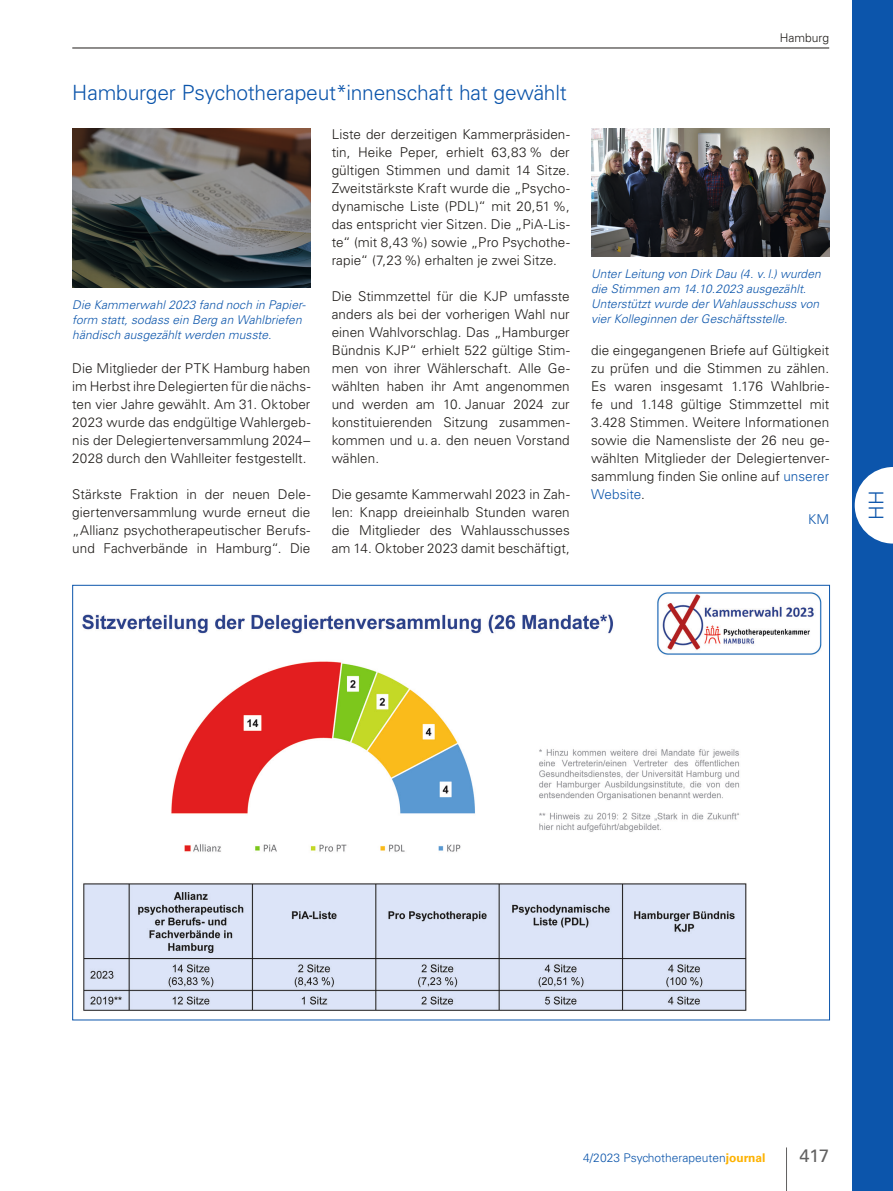
<style>
.page{position:relative;width:893px;height:1191px;background:#fff}
.page>*{position:absolute;margin:0;border:0;box-sizing:border-box;transform-origin:0 0}
.t1{font:300 21px "Univers LT Std";letter-spacing:-.01em;color:#0c55ab}
.t2{font:300 20.25px "Univers LT Std";color:#0c55ab}
.t3{font:18px "Univers LT Std";color:#626161}
.t4{font:300 13.5px/18px "Univers LT Std";letter-spacing:.005em;color:#1f1c19;text-align:justify}
.t5{font:300 13.5px "Univers LT Std";color:#0c55ab}
.t6{font:italic 300 12px/15px "Univers LT Std";letter-spacing:.01em;color:#0c55ab}
.t7{font:300 12px "Univers LT Std";color:#0c55ab}
.t8{font:300 12px "Univers LT Std";color:#1f1c19}
.s1{color:#0c55ab}
.s2{font-weight:700;color:#fdb200}
</style>
<div class="page">
<img style="left:72px;top:128px;width:238px;height:159px">
<img style="left:82px;top:592px;width:740px;height:419px">
<img style="left:591px;top:129px;width:238px;height:128px">
<hr style="left:786px;top:1147px;width:1px;height:44px;background:#626161">
<div style="left:853px;top:0;width:40px;height:1191px;background:#0c55ab"></div>
<hr style="left:72px;top:48px;width:757px;height:1px;background:#1f1c19">
<svg style="left:855px;top:467px;width:38px;height:76px"></svg>
<h1 class="t1" style="left:72px;top:80px;width:496px">Hamburger Psychotherapeut*innenschaft hat gewählt</h1>
<p class="t6" style="left:72px;top:297px;width:235px">Die Kammerwahl 2023 fand noch in Papier&shy;form statt, sodass ein Berg an Wahlbriefen händisch ausgezählt werden musste.</p>
<p class="t4" style="left:72px;top:359px;width:240px">Die Mitglieder der PTK Hamburg haben im Herbst ihre Delegierten für die nächs&shy;ten vier Jahre gewählt. Am 31. Oktober 2023 wurde das endgültige Wahlergeb&shy;nis der Delegiertenversammlung 2024– 2028 durch den Wahlleiter festgestellt.</p>
<p class="t4" style="left:72px;top:485px;width:240px">Stärkste Fraktion in der neuen Dele&shy;giertenversammlung wurde erneut die „Allianz psychotherapeutischer Berufs&shy;und Fachverbände in Hamburg“. Die</p>
<p class="t4" style="left:332px;top:125px;width:240px">Liste der derzeitigen Kammerpräsiden&shy;tin, Heike Peper, erhielt 63,83 % der gültigen Stimmen und damit 14 Sitze.<br>Zweitstärkste Kraft wurde die „Psycho&shy;dynamische Liste (PDL)“ mit 20,51 %, das entspricht vier Sitzen. Die „PiA-Lis&shy;te“ (mit 8,43 %) sowie „Pro Psychothe&shy;rapie“ (7,23 %) erhalten je zwei Sitze.</p>
<p class="t4" style="left:332px;top:287px;width:240px">Die Stimmzettel für die KJP umfasste anders als bei der vorherigen Wahl nur einen Wahlvorschlag. Das „Hamburger Bündnis KJP“ erhielt 522 gültige Stim&shy;men von ihrer Wählerschaft. Alle Ge&shy;wählten haben ihr Amt angenommen und werden am 10. Januar 2024 zur konstituierenden Sitzung zusammen&shy;kommen und u. a. den neuen Vorstand wählen.</p>
<p class="t4" style="left:332px;top:485px;width:240px">Die gesamte Kammerwahl 2023 in Zah&shy;len: Knapp dreieinhalb Stunden waren die Mitglieder des Wahlausschusses am 14. Oktober 2023 damit beschäftigt,</p>
<p class="t8" style="left:780px;top:31px;width:51px">Hamburg</p>
<p class="t6" style="left:591px;top:267px;width:231px">Unter Leitung von Dirk Dau (4. v. l.) wurden die Stimmen am 14.10.2023 ausgezählt.<br>Unterstützt wurde der Wahlausschuss von vier Kolleginnen der Geschäftsstelle.</p>
<p class="t4" style="left:591px;top:341px;width:240px">die eingegangenen Briefe auf Gültigkeit zu prüfen und die Stimmen zu zählen.<br>Es waren insgesamt 1.176 Wahlbrie&shy;fe und 1.148 gültige Stimmzettel mit 3.428 Stimmen. Weitere Informationen sowie die Namensliste der 26 neu ge&shy;wählten Mitglieder der Delegiertenver&shy;sammlung finden Sie online auf <span class="s1">unserer Website</span>.</p>
<p class="t5" style="left:808px;top:511px;width:22px">KM</p>
<h2 class="t2" style="left:864px;top:520px;width:31px;rotate:-90deg">HH</h2>
<p class="t7" style="left:583px;top:1150px;width:184px">4/2023 Psychotherapeuten<span class="s2">journal</span></p>
<h3 class="t3" style="left:799px;top:1144px;width:31px">417</h3>
</div>
